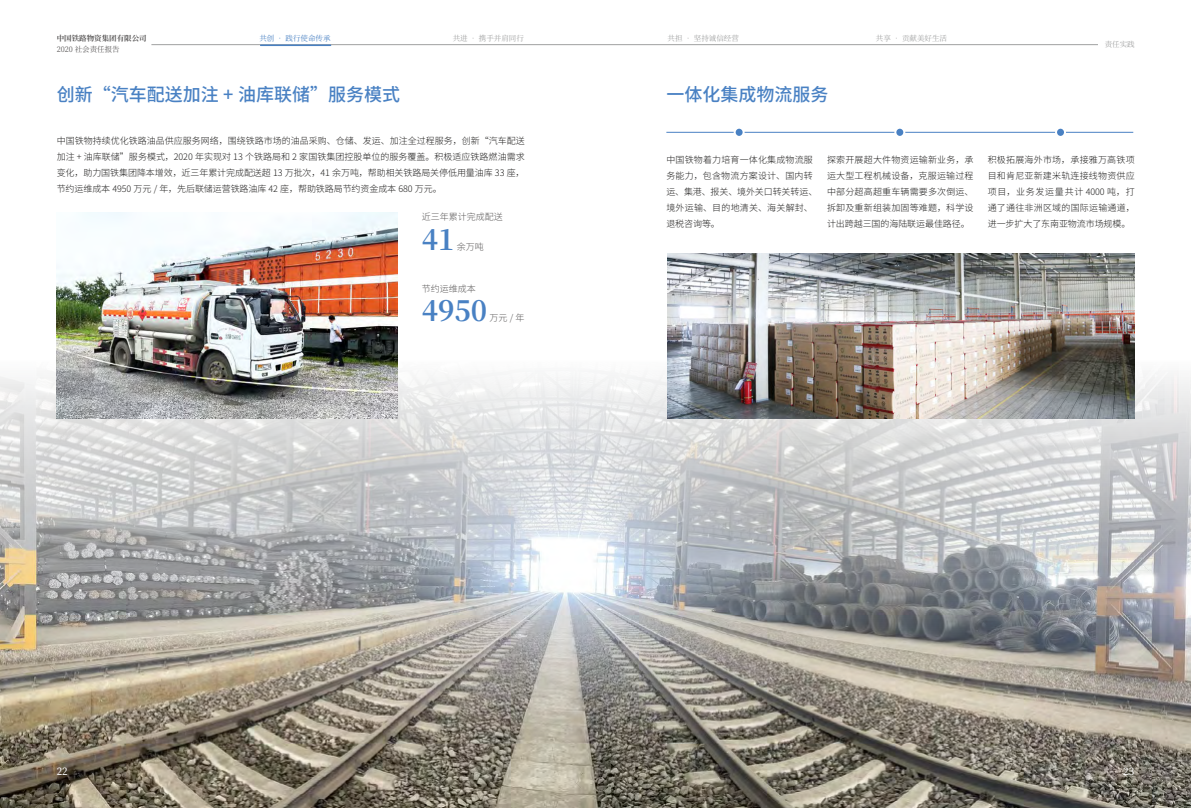
<style>
.page{position:relative;width:1191px;height:808px;background:#fff}
.page>*{position:absolute;margin:0;border:0;box-sizing:border-box;transform-origin:0 0}
.t1{font:700 28px "Source Han Serif CN";color:#4981c3}
.t2{font:500 18px "Source Han Sans CN";color:#4981c3}
.t3{font:500 10px "Source Han Serif CN";color:#fff}
.t4{font:300 9px/16px "Source Han Sans CN";letter-spacing:.02em;color:#1f1e1d;text-align:justify}
.t5{font:300 9px "Source Han Sans CN";color:#595757}
.t6{font:7.5px "Source Han Serif CN";color:#9fa0a0}
.t7{font:700 7.5px "Source Han Serif CN";color:#595757}
.t8{font:7.5px "Source Han Serif CN";color:#595757}
.t9{font:7.5px "Source Han Serif CN";color:#4981c3}
</style>
<div class="page">
<hr style="left:151px;top:44px;width:947px;height:1px;background:#9fa0a0">
<hr style="left:260px;top:44px;width:71px;height:2px;background:#4981c3">
<img style="left:0;top:360px;width:1191px;height:448px">
<img style="left:57px;top:213px;width:341px;height:205px">
<img style="left:667px;top:254px;width:467px;height:164px">
<hr style="left:666px;top:132px;width:467px;height:1px;background:#4981c3">
<div style="left:895px;top:128px;width:9px;height:9px;background:#4981c3;border-radius:50%"></div>
<div style="left:894px;top:127px;width:11px;height:11px;border:2px solid #fff;border-radius:50%"></div>
<div style="left:1056px;top:128px;width:9px;height:9px;background:#4981c3;border-radius:50%"></div>
<div style="left:1055px;top:127px;width:11px;height:11px;border:2px solid #fff;border-radius:50%"></div>
<div style="left:734px;top:128px;width:9px;height:9px;background:#4981c3;border-radius:50%"></div>
<div style="left:733px;top:127px;width:11px;height:11px;border:2px solid #fff;border-radius:50%"></div>
<p class="t7" style="left:57px;top:34px;width:91px">中国铁路物资集团有限公司</p>
<p class="t8" style="left:57px;top:45px;width:65px">2020 社会责任报告</p>
<p class="t9" style="left:259px;top:34px;width:73px">共创 • 践行使命传承</p>
<p class="t6" style="left:452px;top:34px;width:73px">共进 • 携手并肩同行</p>
<p class="t6" style="left:667px;top:34px;width:73px">共担 • 坚持诚信经营</p>
<p class="t6" style="left:876px;top:34px;width:73px">共享 • 贡献美好生活</p>
<p class="t6" style="left:1104px;top:40px;width:31px">责任实践</p>
<h2 class="t2" style="left:57px;top:84px;width:345px">创新“汽车配送加注 + 油库联储”服务模式</h2>
<p class="t4" style="left:57px;top:132px;width:469px">中国铁物持续优化铁路油品供应服务网络，围绕铁路市场的油品采购、仓储、发运、加注全过程服务，创新“汽车配送加注 + 油库联储”服务模式，2020 年实现对 13 个铁路局和 2 家国铁集团控股单位的服务覆盖。积极适应铁路燃油需求变化，助力国铁集团降本增效，近三年累计完成配送超 13 万批次，41 余万吨，帮助相关铁路局关停低用量油库 33 座，节约运维成本 4950 万元 / 年，先后联储运营铁路油库 42 座，帮助铁路局节约资金成本 680 万元。</p>
<p class="t5" style="left:422px;top:212px;width:82px">近三年累计完成配送</p>
<h1 class="t1" style="left:422px;top:224px;width:34px">41</h1>
<p class="t5" style="left:457px;top:241px;width:28px">余万吨</p>
<p class="t5" style="left:422px;top:283px;width:55px">节约运维成本</p>
<h1 class="t1" style="left:422px;top:295px;width:67px">4950</h1>
<p class="t5" style="left:489px;top:313px;width:37px">万元/年</p>
<h2 class="t2" style="left:666px;top:84px;width:163px">一体化集成物流服务</h2>
<p class="t4" style="left:666px;top:152px;width:152px;text-align:left">中国铁物着力培育一体化集成物流服务能力，包含物流方案设计、国内转运、集港、报关、境外关口转关转运、境外运输、目的地清关、海关解封、退税咨询等。</p>
<p class="t4" style="left:827px;top:152px;width:148px">探索开展超大件物资运输新业务，承运大型工程机械设备，克服运输过程中部分超高超重车辆需要多次倒运、拆卸及重新组装加固等难题，科学设计出跨越三国的海陆联运最佳路径。</p>
<p class="t4" style="left:987px;top:152px;width:148px">积极拓展海外市场，承接雅万高铁项目和肯尼亚新建米轨连接线物资供应项目，业务发运量共计 4000 吨，打通了通往非洲区域的国际运输通道，进一步扩大了东南亚物流市场规模。</p>
<p class="t3" style="left:57px;top:765px;width:12px">22</p>
<p class="t3" style="left:1123px;top:765px;width:12px">23</p>
</div>
